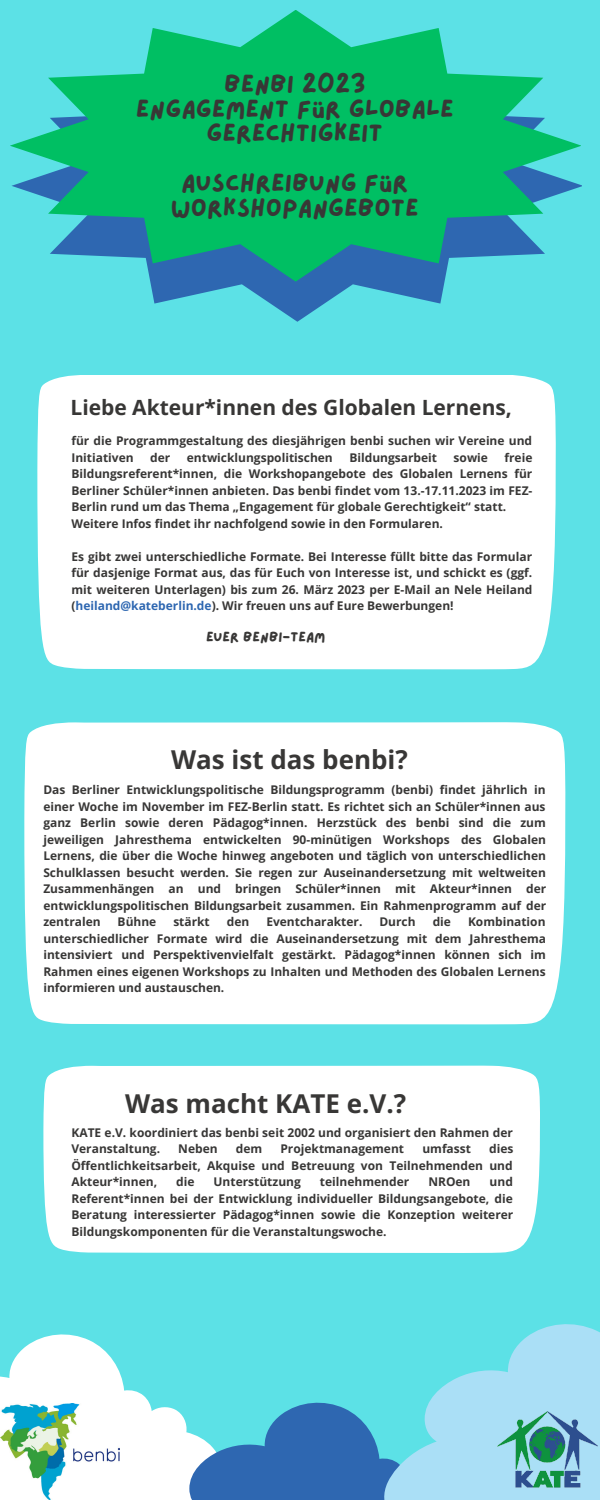
<style>
.page{position:relative;width:600px;height:1500px;background:#5ce1e6}
.page>*{position:absolute;margin:0;border:0;box-sizing:border-box;transform-origin:0 0}
.t1{font:700 26px "Open Sans";color:#383736}
.t2{font:25px/24.8px "Lazydog";color:#383736;text-align:center}
.t3{font:700 21px "Open Sans";color:#383736}
.t4{font:14px "Lazydog";color:#383736}
.t5{font:700 12px/16.5px "Open Sans";color:#383736;text-align:justify}
.s1{color:#2e67b1}
</style>
<div class="page">
<div style="left:24px;top:722px;width:542px;height:302px;background:#fff"></div>
<svg style="left:150px;top:185px;width:432px;height:137px"></svg>
<svg style="left:10px;top:10px;width:571px;height:272px;fill:#00bf63"></svg>
<svg style="left:0;top:1334px;width:151px;height:166px;fill:#fff"></svg>
<svg style="left:151px;top:1402px;width:232px;height:98px"></svg>
<svg style="left:383px;top:1324px;width:217px;height:176px;fill:#aadff6"></svg>
<div style="left:37px;top:375px;width:518px;height:294px;background:#fff"></div>
<img style="left:497px;top:1399px;width:101px;height:101px">
<img style="left:1px;top:1404px;width:118px;height:96px">
<div style="left:43px;top:1066px;width:497px;height:187px;background:#fff"></div>
<h2 class="t2" style="left:136px;top:72px;width:319px">BENBI 2023<br>ENGAGEMENT FÜR GLOBALE<br>GERECHTIGKEIT</h2>
<h2 class="t2" style="left:171px;top:171px;width:249px">AUSCHREIBUNG FÜR<br>WORKSHOPANGEBOTE</h2>
<h3 class="t3" style="left:70px;top:392px;width:443px">Liebe Akteur*innen des Globalen Lernens,</h3>
<p class="t5" style="left:71px;top:432px;width:462px">für die Programmgestaltung des diesjährigen benbi suchen wir Vereine und<br>Initiativen</p>
<p class="t5" style="left:71px;top:449px;width:463px;text-align:left;text-indent:433px">freie Bildungsreferent*innen, die Workshopangebote des Globalen Lernens für Berliner Schüler*innen anbieten. Das benbi findet vom 13.-17.11.2023 im FEZ-Berlin rund um das Thema „Engagement für globale Gerechtigkeit“ statt.<br>Weitere Infos findet ihr nachfolgend sowie in den Formularen.</p>
<p class="t5" style="left:71px;top:548px;width:463px">Es gibt zwei unterschiedliche Formate. Bei Interesse füllt bitte das Formular für dasjenige Format aus, das für Euch von Interesse ist, und schickt es (ggf. mit weiteren Unterlagen) bis zum 26. März 2023 per E-Mail an Nele Heiland (<span class="s1">heiland@kateberlin.de</span>). Wir freuen uns auf Eure Bewerbungen!</p>
<p class="t5" style="left:150px;top:449px;width:22px">der</p>
<p class="t5" style="left:187px;top:449px;width:148px">entwicklungspolitischen</p>
<p class="t5" style="left:349px;top:449px;width:89px">Bildungsarbeit</p>
<p class="t5" style="left:454px;top:449px;width:36px">sowie</p>
<p class="t4" style="left:206px;top:630px;width:121px">EUER BENBI-TEAM</p>
<h1 class="t1" style="left:171px;top:741px;width:238px">Was ist das benbi?</h1>
<p class="t5" style="left:43px;top:782px;width:504px">Das Berliner Entwicklungspolitische Bildungsprogramm (benbi) findet jährlich in einer Woche im November im FEZ-Berlin statt. Es richtet sich an Schüler*innen aus ganz Berlin sowie deren Pädagog*innen. Herzstück des benbi sind die zum jeweiligen Jahresthema entwickelten 90-minütigen Workshops des Globalen Lernens, die über die Woche hinweg angeboten und täglich von unterschiedlichen Schulklassen besucht werden. Sie regen zur Auseinandersetzung mit weltweiten Zusammenhängen an und bringen Schüler*innen mit Akteur*innen der entwicklungspolitischen Bildungsarbeit zusammen. Ein Rahmenprogramm auf der zentralen</p>
<p class="t5" style="left:43px;top:914px;width:504px;text-indent:425px">Kombination unterschiedlicher Formate wird die Auseinandersetzung mit dem Jahresthema intensiviert und Perspektivenvielfalt gestärkt. Pädagog*innen können sich im Rahmen eines eigenen Workshops zu Inhalten und Methoden des Globalen Lernens informieren und austauschen.</p>
<p class="t5" style="left:118px;top:914px;width:40px">Bühne</p>
<p class="t5" style="left:173px;top:914px;width:38px">stärkt</p>
<p class="t5" style="left:227px;top:914px;width:24px">den</p>
<p class="t5" style="left:266px;top:914px;width:98px">Eventcharakter.</p>
<p class="t5" style="left:379px;top:914px;width:38px">Durch</p>
<p class="t5" style="left:433px;top:914px;width:20px">die</p>
<h1 class="t1" style="left:125px;top:1085px;width:283px">Was macht KATE e.V.?</h1>
<p class="t5" style="left:71px;top:1124px;width:443px">KATE e.V. koordiniert das benbi seit 2002 und organisiert den Rahmen der<br>Veranstaltung.</p>
<p class="t5" style="left:178px;top:1140px;width:41px">Neben</p>
<p class="t5" style="left:236px;top:1140px;width:28px">dem</p>
<p class="t5" style="left:280px;top:1140px;width:125px">Projektmanagement</p>
<p class="t5" style="left:422px;top:1140px;width:50px">umfasst</p>
<p class="t5" style="left:71px;top:1140px;width:444px;text-indent:418px">dies Öffentlichkeitsarbeit, Akquise und Betreuung von Teilnehmenden und Akteur*innen,</p>
<p class="t5" style="left:71px;top:1173px;width:443px;text-indent:418px">und Referent*innen bei der Entwicklung individueller Bildungsangebote, die Beratung interessierter Pädagog*innen sowie die Konzeption weiterer Bildungskomponenten für die Veranstaltungswoche.</p>
<p class="t5" style="left:176px;top:1173px;width:20px">die</p>
<p class="t5" style="left:214px;top:1173px;width:89px">Unterstützung</p>
<p class="t5" style="left:320px;top:1173px;width:91px">teilnehmender</p>
<p class="t5" style="left:428px;top:1173px;width:44px">NROen</p>
</div>
